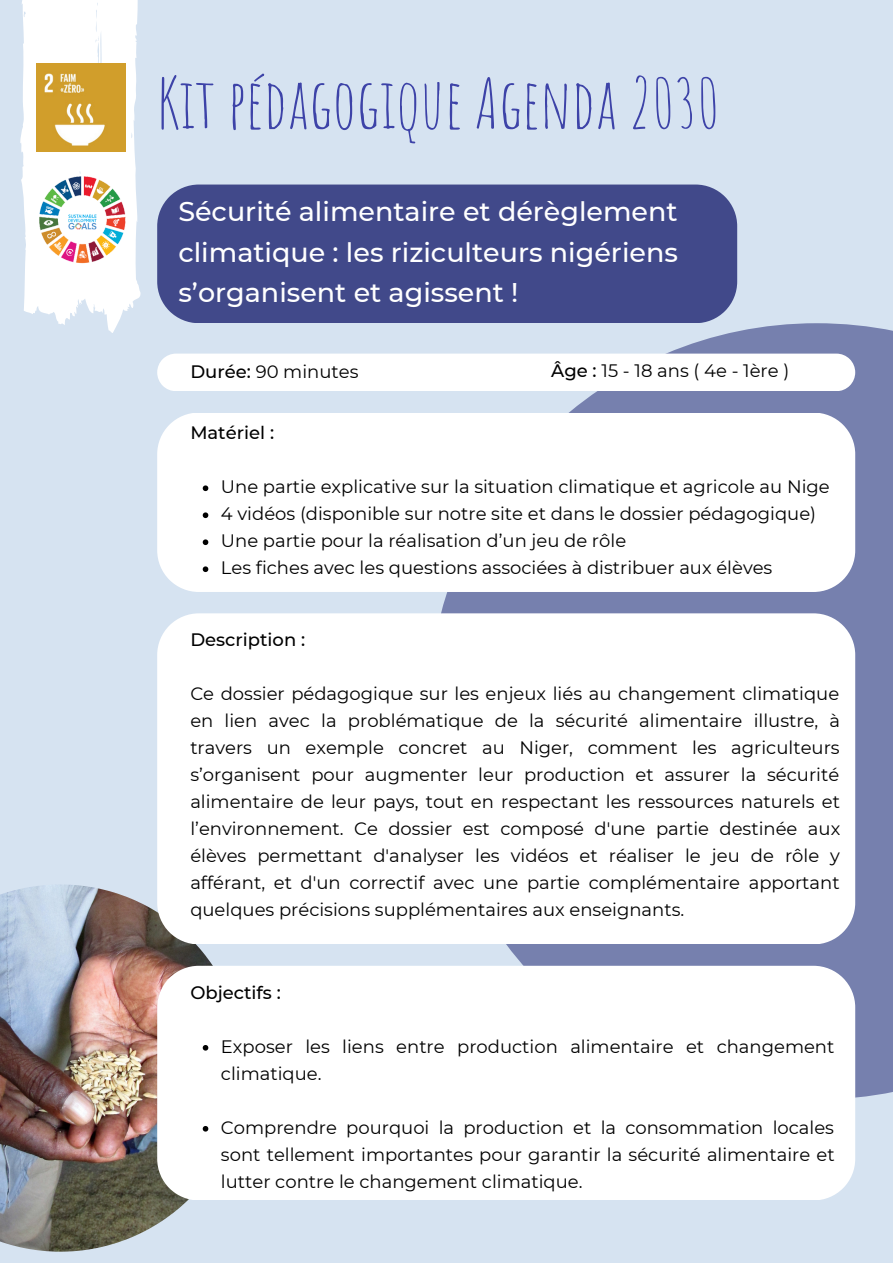
<style>
.page{position:relative;width:893px;height:1264px;background:#fff}
.page>*{position:absolute;margin:0;border:0;box-sizing:border-box;transform-origin:0 0}
.t1{font:69px "Amatic SC";color:#3d43a8}
.t2{font:500 27px/40.5px "Montserrat";color:#fff;text-align:justify}
.t3{font:18px/27px "Montserrat";color:#000}
.t4{font:500 18px "Montserrat";color:#000}
.s1{font-weight:500}
</style>
<div class="page">
<div style="left:0;top:0;width:892px;height:1262px;background:#d6e3f1"></div>
<svg style="left:20px;top:0;width:121px;height:333px"></svg>
<img style="left:37px;top:175px;width:88px;height:89px">
<div style="left:157px;top:184px;width:580px;height:138px;background:#41498a"></div>
<svg style="left:428px;top:323px;width:464px;height:775px;fill:#7680ae"></svg>
<div style="left:157px;top:412px;width:698px;height:180px;background:#fff"></div>
<img style="left:0;top:885px;width:244px;height:366px">
<div style="left:157px;top:613px;width:698px;height:330px;background:#fff"></div>
<div style="left:157px;top:965px;width:698px;height:235px;background:#fff"></div>
<div style="left:157px;top:353px;width:698px;height:38px;background:#fff"></div>
<img style="left:36px;top:63px;width:89px;height:89px">
<svg style="left:203px;top:485px;width:5px;height:6px"></svg>
<svg style="left:203px;top:512px;width:5px;height:6px"></svg>
<svg style="left:203px;top:539px;width:5px;height:6px"></svg>
<svg style="left:203px;top:566px;width:5px;height:6px"></svg>
<svg style="left:203px;top:1044px;width:5px;height:6px"></svg>
<svg style="left:203px;top:1125px;width:5px;height:6px"></svg>
<h1 class="t1" style="left:157px;top:59px;width:563px">Kit pédagogique Agenda 2030</h1>
<h2 class="t2" style="left:178px;top:191px;width:501px">Sécurité alimentaire et dérèglement climatique : les riziculteurs nigériens s’organisent et agissent !</h2>
<p class="t3" style="left:190px;top:358px;width:170px"><span class="s1">Durée:</span> 90 minutes</p>
<p class="t3" style="left:551px;top:357px;width:240px"><span class="s1">Âge :</span> 15 - 18 ans ( 4e - 1ère )</p>
<p class="t4" style="left:190px;top:422px;width:85px">Matériel :</p>
<p class="t3" style="left:221px;top:473px;width:610px">Une partie explicative sur la situation climatique et agricole au Nige 4 vidéos (disponible sur notre site et dans le dossier pédagogique)<br>Une partie pour la réalisation d’un jeu de rôle<br>Les fiches avec les questions associées à distribuer aux élèves</p>
<p class="t4" style="left:190px;top:629px;width:116px">Description :</p>
<p class="t3" style="left:190px;top:680px;width:651px;text-align:justify">Ce dossier pédagogique sur les enjeux liés au changement climatique en lien avec la problématique de la sécurité alimentaire illustre, à travers un exemple concret au Niger, comment les agriculteurs s’organisent pour augmenter leur production et assurer la sécurité alimentaire de leur pays, tout en respectant les ressources naturels et l’environnement. Ce dossier est composé d'une partie destinée aux élèves permettant d'analyser les vidéos et réaliser le jeu de rôle y afférant, et d'un correctif avec une partie complémentaire apportant quelques précisions supplémentaires aux enseignants.</p>
<p class="t4" style="left:190px;top:981px;width:92px">Objectifs :</p>
<p class="t3" style="left:221px;top:1032px;width:615px">Exposer les liens entre production alimentaire et changement climatique.</p>
<p class="t3" style="left:221px;top:1113px;width:615px;text-align:justify">Comprendre pourquoi la production et la consommation locales sont tellement importantes pour garantir la sécurité alimentaire et lutter contre le changement climatique.</p>
</div>
